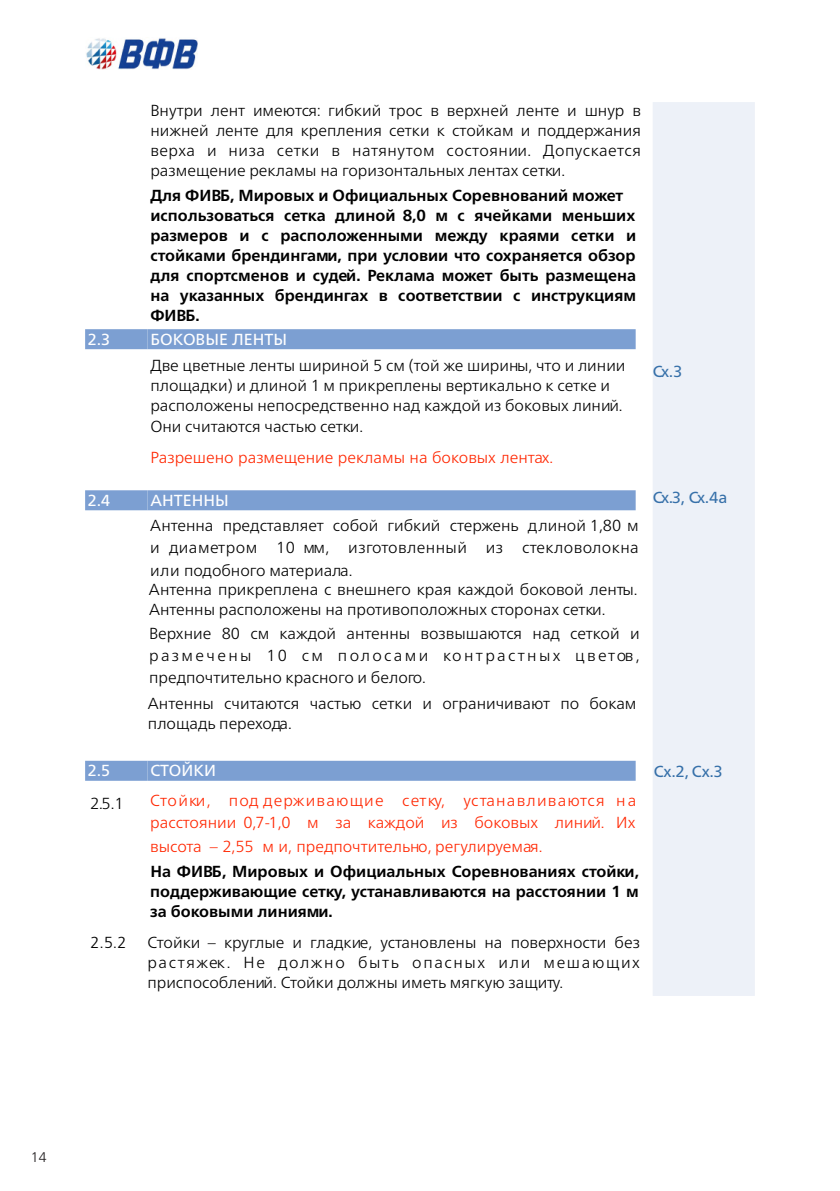
<style>
.page{position:relative;width:840px;height:1191px;background:#fff}
.page>*{position:absolute;margin:0;border:0;box-sizing:border-box;transform-origin:0 0}
.t1{font:300 16px/20px "Neue Frutiger World";color:#000;text-align:justify}
.t2{font:700 16px/20px "Neue Frutiger World";color:#000}
.t3{font:300 16px/22.6px "Neue Frutiger World";color:#ff2600}
.t4{font:16px "Neue Frutiger World";color:#fff}
.t5{font:16px "Neue Frutiger World";letter-spacing:-.085em;color:#3670a9}
.t6{font:16px "Frutiger LT Std";color:#fff}
.t7{font:16px "Frutiger Neue LTW1 G";color:#3670a9}
.t8{font:300 16px "Frutiger LT Std";color:#000}
.t9{font:300 14px "Frutiger LT Std";color:#231f20}
</style>
<div class="page">
<div style="left:653px;top:102px;width:101px;height:894px;background:#edf1f8"></div>
<div style="left:85px;top:329px;width:62px;height:20px;background:#7c9fd2"></div>
<div style="left:147px;top:329px;width:488px;height:20px;background:#7c9fd2"></div>
<div style="left:85px;top:490px;width:62px;height:20px;background:#7c9fd2"></div>
<div style="left:147px;top:490px;width:488px;height:20px;background:#7c9fd2"></div>
<div style="left:85px;top:761px;width:62px;height:20px;background:#7c9fd2"></div>
<div style="left:147px;top:761px;width:488px;height:20px;background:#7c9fd2"></div>
<img style="left:86px;top:38px;width:111px;height:31px">
<p class="t6" style="left:88px;top:329px;width:24px">2.3</p>
<p class="t6" style="left:88px;top:490px;width:24px">2.4</p>
<p class="t6" style="left:88px;top:761px;width:24px">2.5</p>
<p class="t1" style="left:90px;top:793px;width:35px">2.5.1</p>
<p class="t8" style="left:91px;top:933px;width:37px">2.5.2</p>
<p class="t1" style="left:150px;top:100px;width:492px">Внутри лент имеются: гибкий трос в верхней ленте и шнур в нижней ленте для крепления сетки к стойкам и поддержания верха и низа сетки в натянутом состоянии. Допускается размещение рекламы на горизонтальных лентах сетки.</p>
<p class="t2" style="left:150px;top:185px;width:487px">Для ФИВБ, Мировых и Официальных Соревнований может использоваться сетка длиной 8,0 м с ячейками меньших размеров и с расположенными между краями сетки и стойками брендингами, при условии что сохраняется обзор для спортсменов и судей. Реклама может быть размещена на указанных брендингах в соответствии с инструкциям ФИВБ.</p>
<p class="t4" style="left:150px;top:326px;width:138px">БОКОВЫЕ ЛЕНТЫ</p>
<p class="t1" style="left:150px;top:356px;width:476px;text-align:left">Две цветные ленты шириной 5 см (той же ширины, что и линии площадки) и длиной 1 м прикреплены вертикально к сетке и расположены непосредственно над каждой из боковых линий.<br>Они считаются частью сетки.</p>
<p class="t3" style="left:150px;top:446px;width:404px">Разрешено размещение рекламы на боковых лентах.</p>
<p class="t4" style="left:150px;top:487px;width:80px">АНТЕННЫ</p>
<p class="t1" style="left:150px;top:514px;width:490px;line-height:22.6px">Антенна представляет собой гибкий стержень длиной 1,80 м и диаметром 10 мм, изготовленный из стекловолокна или подобного материала.</p>
<p class="t1" style="left:149px;top:580px;width:490px">Антенна прикреплена с внешнего края каждой боковой ленты.<br>Антенны расположены на противоположных сторонах сетки.</p>
<p class="t1" style="left:149px;top:622px;width:492px;line-height:22px">Верхние 80 см каждой антенны возвышаются над сеткой и размечены 10 см полосами контрастных цветов, предпочтительно красного и белого.</p>
<p class="t1" style="left:148px;top:693px;width:489px">Антенны считаются частью сетки и ограничивают по бокам площадь перехода.</p>
<p class="t4" style="left:150px;top:758px;width:67px">СТОЙКИ</p>
<p class="t3" style="left:150px;top:789px;width:456px;text-align:justify">Стойки, под держивающие сетку, устанавливаются расстоянии 0,7-1,0 м за каждой из боковых линий. высота – 2,55 м и, предпочтительно, регулируемая.</p>
<p class="t3" style="left:616px;top:789px;width:21px">на<br>Их</p>
<p class="t2" style="left:150px;top:861px;width:490px;text-align:justify">На ФИВБ, Мировых и Официальных Соревнованиях стойки, поддерживающие сетку, устанавливаются на расстоянии 1 м за боковыми линиями.</p>
<p class="t1" style="left:147px;top:932px;width:494px">Стойки – круглые и гладкие, установлены на поверхности без растяжек. Не должно быть опасных или мешающих приспособлений. Стойки должны иметь мягкую защиту.</p>
<p class="t5" style="left:652px;top:362px;width:31px">Сх.3</p>
<p class="t5" style="left:652px;top:488px;width:76px">Сх.3, Сх.4a</p>
<p class="t7" style="left:653px;top:765px;width:71px">Сх.2, Сх.3</p>
<p class="t9" style="left:31px;top:1149px;width:17px">14</p>
</div>
